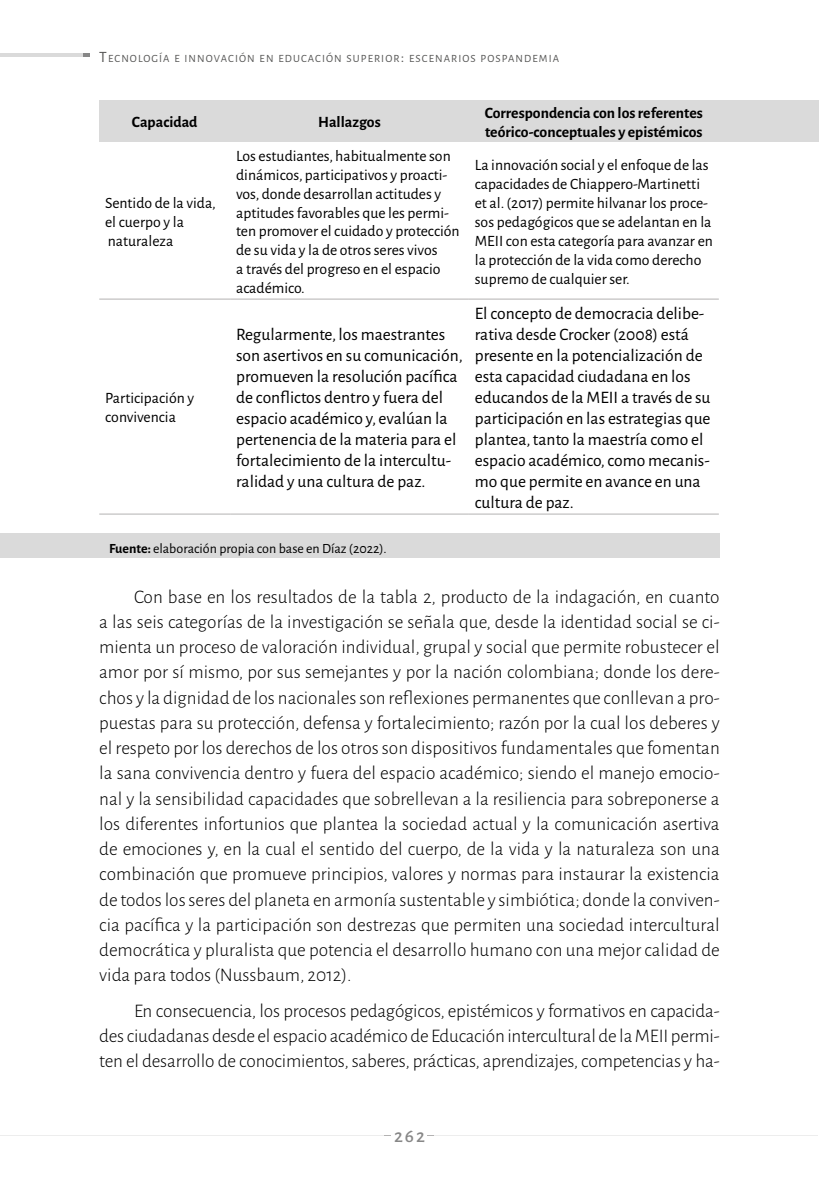
<style>
.page{position:relative;width:819px;height:1191px;background:#fff}
.page>*{position:absolute;margin:0;border:0;box-sizing:border-box;transform-origin:0 0}
.t1{font:300 19.25px/25.2px "Alegreya Sans";letter-spacing:-.01em;color:#000;text-align:justify}
.t2{font:500 19.25px "Alegreya Sans";color:#878787}
.t3{font:17.5px/21px "Alegreya Sans";color:#000}
.t4{font:15.75px/18.9px "Alegreya Sans";color:#000}
.t5{font:700 15.75px/18.9px "Alegreya Sans";color:#000}
.t6{font:14px "Alegreya Sans";color:#000}
.t7{font:11.03px "Alegreya Sans";letter-spacing:.1em;color:#575756}
.s1{font-size:15.75px}
.s2{font-weight:700}
</style>
<div class="page">
<div style="left:99px;top:100px;width:720px;height:42px;background:#dadada"></div>
<div style="left:0;top:533px;width:719px;height:25px;background:#dadada"></div>
<hr style="left:99px;top:299px;width:131px;height:1px;background:#b3b2b2">
<hr style="left:230px;top:299px;width:239px;height:1px;background:#b3b2b2">
<hr style="left:469px;top:299px;width:249px;height:1px;background:#b3b2b2">
<hr style="left:99px;top:513px;width:131px;height:1px;background:#b3b2b2">
<hr style="left:230px;top:513px;width:239px;height:1px;background:#b3b2b2">
<hr style="left:469px;top:513px;width:249px;height:1px;background:#b3b2b2">
<hr style="left:0;top:54px;width:89px;height:3px;background:#dadada">
<svg style="left:83px;top:54px;width:6px;height:3px"></svg>
<hr style="left:0;top:1135px;width:390px;height:1px;background:#ededed">
<hr style="left:427px;top:1135px;width:390px;height:1px;background:#ededed">
<p class="t7" style="left:99px;top:51px;width:461px"><span class="s1">T</span>ECNOLOGÍA E INNOVACIÓN EN EDUCACIÓN SUPERIOR<span class="s1">:</span> ESCENARIOS POSPANDEMIA</p>
<p class="t5" style="left:132px;top:112px;width:67px">Capacidad</p>
<p class="t5" style="left:318px;top:112px;width:64px">Hallazgos</p>
<p class="t5" style="left:485px;top:102px;width:219px">Correspondencia con los referentes teórico-conceptuales y epistémicos</p>
<p class="t4" style="left:105px;top:193px;width:112px">Sentido de la vida, el cuerpo y la naturaleza</p>
<p class="t4" style="left:105px;top:388px;width:90px">Participación y convivencia</p>
<p class="t4" style="left:236px;top:145px;width:225px">Los estudiantes, habitualmente son dinámicos, participativos y proacti&shy;vos, donde desarrollan actitudes y aptitudes favorables que les permi&shy;ten promover el cuidado y protección de su vida y la de otros seres vivos<br>a través del progreso en el espacio académico.</p>
<p class="t4" style="left:475px;top:155px;width:239px">La innovación social y el enfoque de las capacidades de Chiappero-Martinetti et al. (2017) permite hilvanar los proce&shy;sos pedagógicos que se adelantan en la MEII con esta categoría para avanzar en la protección de la vida como derecho supremo de cualquier ser.</p>
<p class="t3" style="left:236px;top:323px;width:228px">Regularmente, los maestrantes son asertivos en su comunicación, promueven la resolución pacífica de conflictos dentro y fuera del espacio académico y, evalúan la pertenencia de la materia para el fortalecimiento de la intercultu&shy;ralidad y una cultura de paz.</p>
<p class="t3" style="left:475px;top:302px;width:237px">El concepto de democracia delibe&shy;rativa desde Crocker (2008) está presente en la potencialización de esta capacidad ciudadana en los educandos de la MEII a través de su participación en las estrategias que plantea, tanto la maestría como el espacio académico, como mecanis&shy;mo que permite en avance en una cultura de paz.</p>
<p class="t6" style="left:109px;top:538px;width:279px"><span class="s2">Fuente:</span> elaboración propia con base en Díaz (2022).</p>
<p class="t1" style="left:99px;top:583px;width:622px;text-indent:35px">Con base en los resultados de la tabla 2, producto de la indagación, en cuanto a las seis categorías de la investigación se señala que, desde la identidad social se ci&shy;mienta un proceso de valoración individual, grupal y social que permite robustecer el amor por sí mismo, por sus semejantes y por la nación colombiana; donde los dere&shy;chos y la dignidad de los nacionales son reflexiones permanentes que conllevan a pro&shy;puestas para su protección, defensa y fortalecimiento; razón por la cual los deberes y el respeto por los derechos de los otros son dispositivos fundamentales que fomentan la sana convivencia dentro y fuera del espacio académico; siendo el manejo emocio&shy;nal y la sensibilidad capacidades que sobrellevan a la resiliencia para sobreponerse a los diferentes infortunios que plantea la sociedad actual y la comunicación asertiva de emociones y, en la cual el sentido del cuerpo, de la vida y la naturaleza son una combinación que promueve principios, valores y normas para instaurar la existencia de todos los seres del planeta en armonía sustentable y simbiótica; donde la conviven&shy;cia pacífica y la participación son destrezas que permiten una sociedad intercultural democrática y pluralista que potencia el desarrollo humano con una mejor calidad de vida para todos (Nussbaum, 2012).</p>
<p class="t1" style="left:99px;top:997px;width:622px;text-indent:35px">En consecuencia, los procesos pedagógicos, epistémicos y formativos en capacida&shy;des ciudadanas desde el espacio académico de Educación intercultural de la MEII permi&shy;ten el desarrollo de conocimientos, saberes, prácticas, aprendizajes, competencias y ha-</p>
<p class="t2" style="left:394px;top:1122px;width:32px">262</p>
</div>
